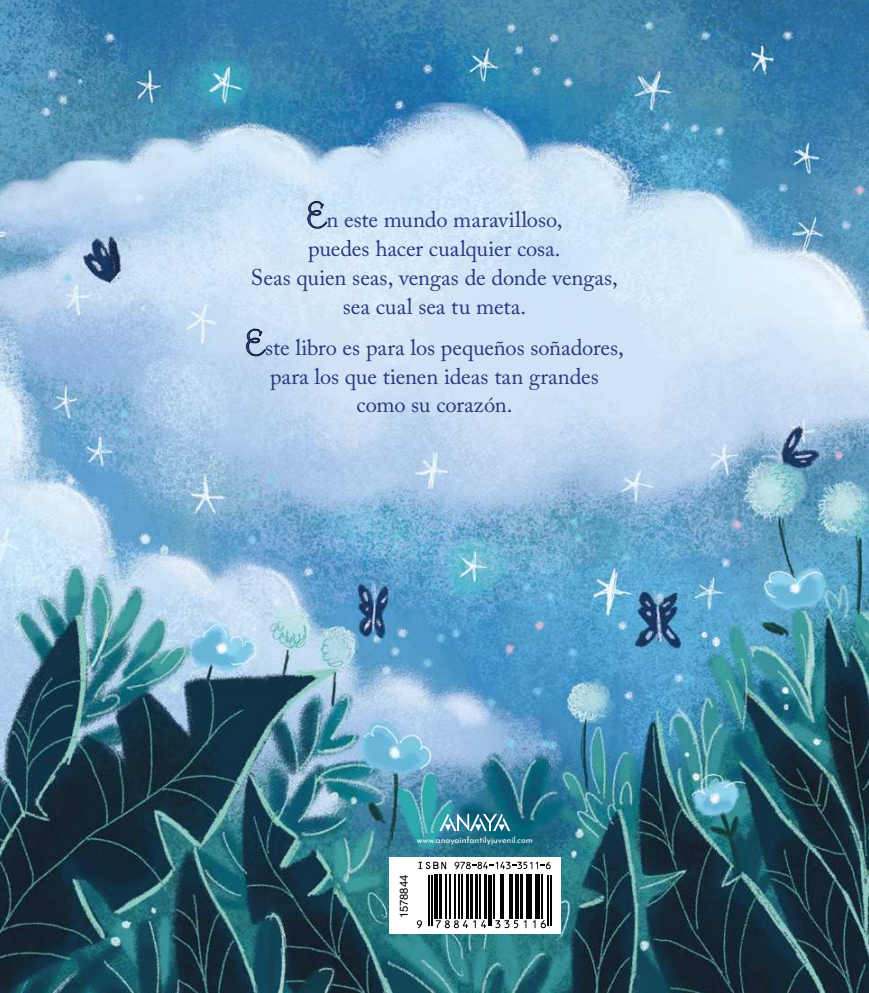
<style>
.page{position:relative;width:869px;height:993px;background:#fff}
.page>*{position:absolute;margin:0;border:0;box-sizing:border-box;transform-origin:0 0}
.t1{font:22.5px/28.8px "Adobe Caslon Pro";letter-spacing:-.005em;color:#26387b;text-align:center}
.t2{font:11.25px "Helvetica LT Std";color:#000}
.t3{font:8.62px "Josefin Sans";letter-spacing:-.005em;color:#fff}
.s1{font-family:"Aya Script";font-size:35px;color:#000}
</style>
<div class="page">
<img style="left:0;top:0;width:868px;height:992px">
<svg style="left:389px;top:856px;width:171px;height:77px"></svg>
<svg style="left:439px;top:813px;width:71px;height:17px"></svg>
<hr style="left:428px;top:874px;width:2px;height:50px;background:#000">
<hr style="left:431px;top:874px;width:1px;height:50px;background:#000">
<svg style="left:433px;top:874px;width:4px;height:44px"></svg>
<hr style="left:439px;top:874px;width:2px;height:44px;background:#000">
<hr style="left:445px;top:874px;width:1px;height:44px;background:#000">
<hr style="left:449px;top:874px;width:1px;height:44px;background:#000">
<hr style="left:454px;top:874px;width:1px;height:44px;background:#000">
<hr style="left:458px;top:874px;width:1px;height:44px;background:#000">
<hr style="left:461px;top:874px;width:1px;height:44px;background:#000">
<hr style="left:466px;top:874px;width:2px;height:44px;background:#000">
<hr style="left:470px;top:874px;width:2px;height:44px;background:#000">
<hr style="left:475px;top:874px;width:2px;height:44px;background:#000">
<hr style="left:479px;top:874px;width:1px;height:44px;background:#000">
<hr style="left:484px;top:874px;width:2px;height:44px;background:#000">
<hr style="left:488px;top:874px;width:1px;height:50px;background:#000">
<hr style="left:490px;top:874px;width:2px;height:50px;background:#000">
<hr style="left:493px;top:874px;width:1px;height:44px;background:#000">
<hr style="left:499px;top:874px;width:2px;height:44px;background:#000">
<hr style="left:502px;top:874px;width:1px;height:44px;background:#000">
<hr style="left:508px;top:874px;width:2px;height:44px;background:#000">
<hr style="left:511px;top:874px;width:1px;height:44px;background:#000">
<hr style="left:515px;top:874px;width:4px;height:44px;background:#000">
<hr style="left:520px;top:874px;width:3px;height:44px;background:#000">
<hr style="left:525px;top:874px;width:3px;height:44px;background:#000">
<hr style="left:529px;top:874px;width:3px;height:44px;background:#000">
<hr style="left:534px;top:874px;width:3px;height:44px;background:#000">
<hr style="left:538px;top:874px;width:1px;height:44px;background:#000">
<hr style="left:541px;top:874px;width:1px;height:44px;background:#000">
<hr style="left:547px;top:874px;width:1px;height:50px;background:#000">
<hr style="left:550px;top:874px;width:1px;height:50px;background:#000">
<svg style="left:418px;top:861px;width:28px;height:7px"></svg>
<svg style="left:454px;top:861px;width:96px;height:7px"></svg>
<svg style="left:416px;top:919px;width:6px;height:8px"></svg>
<svg style="left:435px;top:919px;width:32px;height:8px"></svg>
<svg style="left:473px;top:919px;width:2px;height:8px"></svg>
<svg style="left:481px;top:919px;width:5px;height:8px"></svg>
<svg style="left:495px;top:919px;width:31px;height:8px"></svg>
<svg style="left:532px;top:919px;width:13px;height:8px"></svg>
<p class="t1" style="left:251px;top:208px;width:368px"><span class="s1">E</span>n este mundo maravilloso,<br>puedes hacer cualquier cosa.<br>Seas quien seas, vengas de donde vengas, sea cual sea tu meta.</p>
<p class="t1" style="left:245px;top:335px;width:380px"><span class="s1">E</span>ste libro es para los pequeños soñadores, para los que tienen ideas tan grandes como su corazón.</p>
<p class="t3" style="left:416px;top:835px;width:117px">www.anayainfantilyjuvenil.com</p>
<p class="t2" style="left:397px;top:917px;width:45px;rotate:-90deg">1578844</p>
</div>
